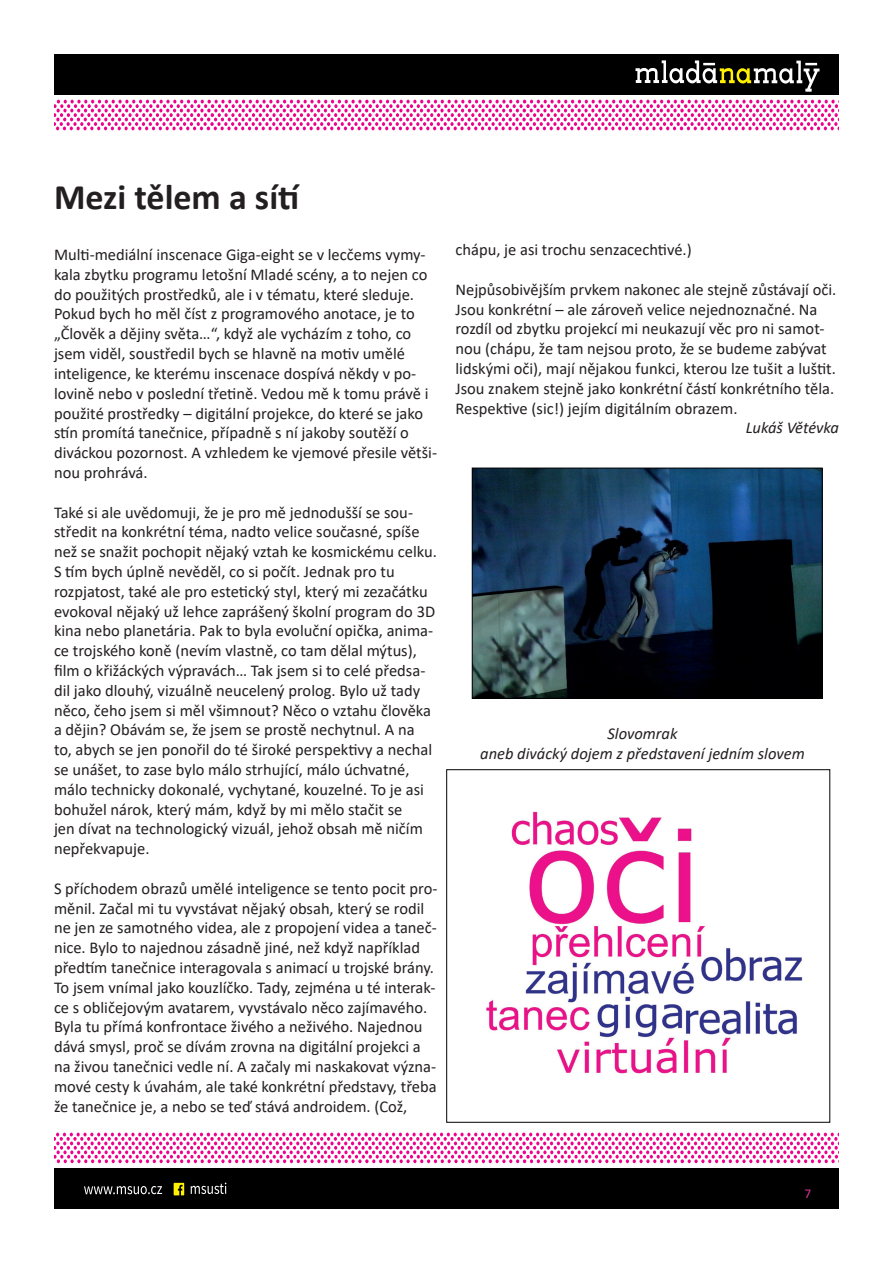
<style>
.page{position:relative;width:893px;height:1263px;background:#fff}
.page>*{position:absolute;margin:0;border:0;box-sizing:border-box;transform-origin:0 0}
.t1{font:700 36px "Calibri";color:#231f20}
.t2{font:16.5px/19.8px "Calibri";color:#231f20}
.t3{font:italic 16.5px/19.8px "Calibri";color:#231f20;text-align:center}
.t4{font:13.5px "Calibri";color:#df3495}
</style>
<div class="page">
<div style="left:54px;top:1169px;width:785px;height:40px;background:#000"></div>
<svg style="left:54px;top:1132px;width:785px;height:31px"></svg>
<svg style="left:84px;top:1182px;width:142px;height:13px"></svg>
<div style="left:54px;top:54px;width:785px;height:40px;background:#000"></div>
<svg style="left:54px;top:100px;width:785px;height:30px"></svg>
<svg style="left:635px;top:60px;width:184px;height:32px"></svg>
<img style="left:474px;top:470px;width:346px;height:227px">
<div style="left:472px;top:468px;width:350px;height:231px;border:1px solid #000001"></div>
<img style="left:486px;top:811px;width:317px;height:263px">
<div style="left:446px;top:769px;width:384px;height:353px;border:1px solid #000001"></div>
<h1 class="t1" style="left:54px;top:171px;width:247px">Mezi tělem a sítí</h1>
<p class="t2" style="left:54px;top:244px;width:385px">Multi-mediální inscenace Giga-eight se v lecčems vymy&shy;kala zbytku programu letošní Mladé scény, a to nejen co do použitých prostředků, ale i v tématu, které sleduje.<br>Pokud bych ho měl číst z programového anotace, je to „Člověk a dějiny světa…“, když ale vycházím z toho, co jsem viděl, soustředil bych se hlavně na motiv umělé inteligence, ke kterému inscenace dospívá někdy v po&shy;lovině nebo v poslední třetině. Vedou mě k tomu právě i použité prostředky – digitální projekce, do které se jako stín promítá tanečnice, případně s ní jakoby soutěží o diváckou pozornost. A vzhledem ke vjemové přesile větši&shy;nou prohrává.</p>
<p class="t2" style="left:54px;top:502px;width:384px">Také si ale uvědomuji, že je pro mě jednodušší se sou&shy;středit na konkrétní téma, nadto velice současné, spíše než se snažit pochopit nějaký vztah ke kosmickému celku.<br>S tím bych úplně nevěděl, co si počít. Jednak pro tu rozpjatost, také ale pro estetický styl, který mi zezačátku evokoval nějaký už lehce zaprášený školní program do 3D kina nebo planetária. Pak to byla evoluční opička, anima&shy;ce trojského koně (nevím vlastně, co tam dělal mýtus), film o křižáckých výpravách… Tak jsem si to celé předsa&shy;dil jako dlouhý, vizuálně neucelený prolog. Bylo už tady něco, čeho jsem si měl všimnout? Něco o vztahu člověka a dějin? Obávám se, že jsem se prostě nechytnul. A na<br>to, abych se jen ponořil do té široké perspektivy a nechal se unášet, to zase bylo málo strhující, málo úchvatné, málo technicky dokonalé, vychytané, kouzelné. To je asi bohužel nárok, který mám, když by mi mělo stačit se<br>jen dívat na technologický vizuál, jehož obsah mě ničím nepřekvapuje.</p>
<p class="t2" style="left:54px;top:878px;width:385px">S příchodem obrazů umělé inteligence se tento pocit pro&shy;měnil. Začal mi tu vyvstávat nějaký obsah, který se rodil ne jen ze samotného videa, ale z propojení videa a taneč&shy;nice. Bylo to najednou zásadně jiné, než když například předtím tanečnice interagovala s animací u trojské brány.<br>To jsem vnímal jako kouzlíčko. Tady, zejména u té interak&shy;ce s obličejovým avatarem, vyvstávalo něco zajímavého.<br>Byla tu přímá konfrontace živého a neživého. Najednou dává smysl, proč se dívám zrovna na digitální projekci a na živou tanečnici vedle ní. A začaly mi naskakovat význa&shy;mové cesty k úvahám, ale také konkrétní představy, třeba že tanečnice je, a nebo se teď stává androidem. (Což,</p>
<p class="t2" style="left:455px;top:239px;width:238px">chápu, je asi trochu senzacechtivé.)</p>
<p class="t2" style="left:455px;top:279px;width:382px">Nejpůsobivějším prvkem nakonec ale stejně zůstávají oči.<br>Jsou konkrétní – ale zároveň velice nejednoznačné. Na rozdíl od zbytku projekcí mi neukazují věc pro ni samot&shy;nou (chápu, že tam nejsou proto, že se budeme zabývat lidskými oči), mají nějakou funkci, kterou lze tušit a luštit.<br>Jsou znakem stejně jako konkrétní částí konkrétního těla.<br>Respektive (sic!) jejím digitálním obrazem.</p>
<p class="t3" style="left:746px;top:417px;width:95px">Lukáš Větévka</p>
<p class="t3" style="left:480px;top:723px;width:326px">Slovomrak<br>aneb divácký dojem z představení jedním slovem</p>
<p class="t4" style="left:804px;top:1184px;width:8px">7</p>
</div>
